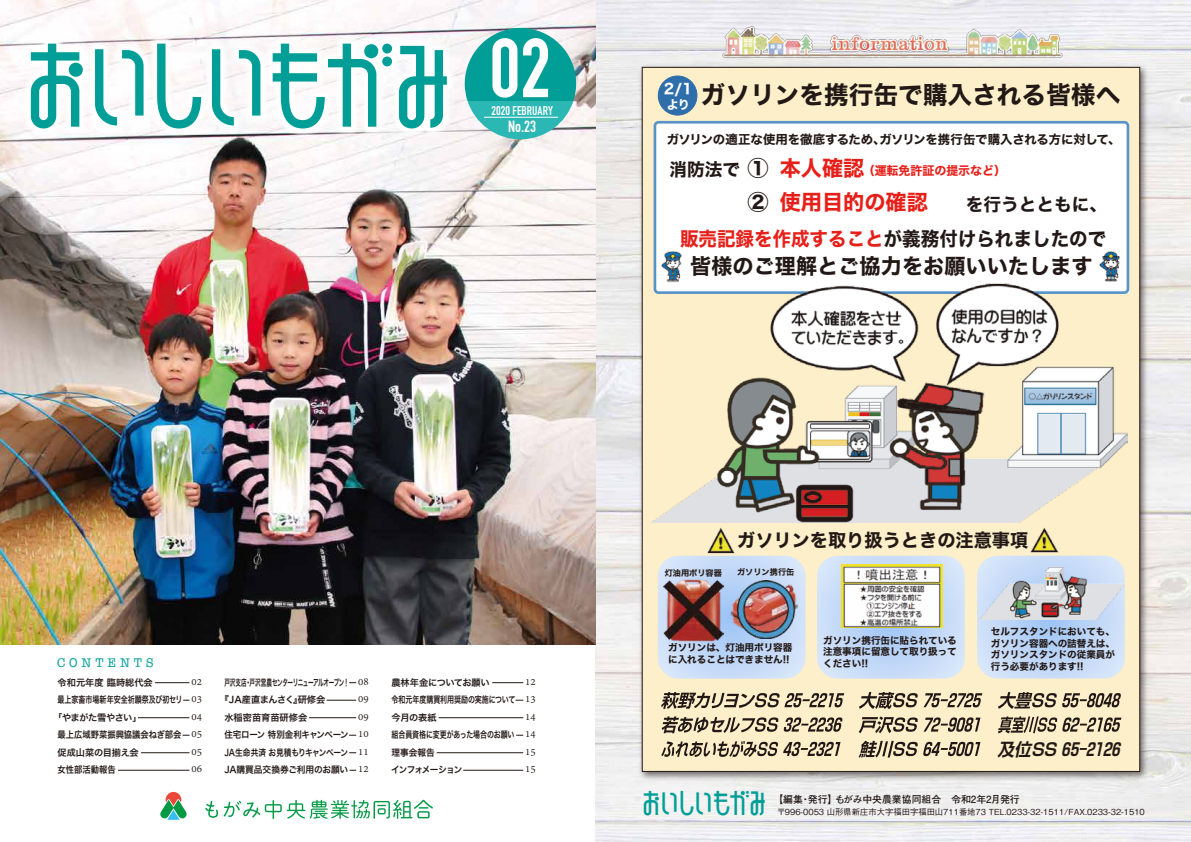
<style>
.page{position:relative;width:1191px;height:842px;background:#fff}
.page>*{position:absolute;margin:0;border:0;box-sizing:border-box;transform-origin:0 0}
.t1{font:105.9px "Gau Font Tampopo";letter-spacing:.02em;color:#009e96}
.t2{font:700 82.2px "DIN Condensed";color:#fff}
.t3{font:30.8px "Gau Font Tampopo";letter-spacing:.02em;color:#009e96}
.t4{font:24.7px "Hiragino Sans W7";color:#221815}
.t5{font:21.2px "Hiragino Sans W7";color:#221815}
.t6{font:21.2px/33.3px "Hiragino Sans W7";color:#e71f19}
.t7{font:19.4px "Hiragino Sans W7";letter-spacing:.005em;color:#221815;scale:.95 1}
.t8{font:18.2px "Hiragino Sans W7";color:#221815}
.t9{font:17.7px "Hiragino Sans W7";color:#221815}
.t10{font:italic 700 17.4px "Shin Go Pro De";color:#221815;scale:.96 1}
.t11{font:700 16px "DIN Condensed";color:#fff}
.t12{font:14.1px "Hiragino Sans W7";color:#fff}
.t13{font:12.9px "American Typewriter";letter-spacing:.3em;color:#009e96}
.t14{font:700 12.5px "DIN Condensed";color:#fff}
.t15{font:12.4px "Hiragino Sans W7";letter-spacing:-.015em;color:#221815}
.t16{font:12px "Hiragino Sans W7";color:#e71f19}
.t17{font:11.7px/17.5px "Adobe Devanagari";color:#221815;text-align:justify}
.t18{font:700 9.9px "Futo Go B101 Pro";color:#221815}
.t19{font:9.6px/11.5px "Hiragino Sans W7";letter-spacing:-.01em;color:#221815;text-align:justify}
.t20{font:9.2px/17.5px "Hira Kaku Pro W6";letter-spacing:-.015em;color:#221815}
.t21{font:9.2px "Hira Kaku Pro W6";letter-spacing:-.065em;color:#221815;scale:.61 1}
.t22{font:9.2px "Hira Kaku Pro W6";letter-spacing:-.015em;color:#221815;scale:.9 1}
.t23{font:9.2px "Hira Kaku Pro W6";letter-spacing:-.015em;color:#221815;scale:.76 1}
.t24{font:9.2px "Hira Kaku Pro W6";letter-spacing:-.035em;color:#221815;scale:.84 1}
.t25{font:9.2px "Hira Kaku Pro W6";letter-spacing:-.015em;color:#221815;scale:.92 1}
.t26{font:9.2px "Hira Kaku Pro W6";letter-spacing:-.015em;color:#221815;scale:.95 1}
.t27{font:9.2px "Hira Kaku Pro W6";letter-spacing:-.05em;color:#221815}
.t28{font:500 8.3px "Gothic BBB Pro";color:#221815}
.t29{font:8.2px "Hiragino Sans W7";color:#221815}
.s1{color:#221815}
.s2{color:#e71f19}
</style>
<div class="page">
<img style="left:595px;top:0;width:596px;height:842px">
<img style="left:0;top:0;width:595px;height:644px">
<hr style="left:155px;top:682px;width:34px;height:1px;background:#221815">
<hr style="left:138px;top:717px;width:51px;height:1px;background:#221815">
<hr style="left:141px;top:752px;width:48px;height:1px;background:#221815">
<hr style="left:118px;top:770px;width:71px;height:1px;background:#221815">
<svg style="left:160px;top:792px;width:27px;height:28px"></svg>
<svg style="left:205px;top:801px;width:13px;height:17px"></svg>
<svg style="left:224px;top:800px;width:209px;height:19px"></svg>
<svg style="left:327px;top:700px;width:29px;height:1px"></svg>
<hr style="left:309px;top:717px;width:47px;height:1px;background:#221815">
<svg style="left:493px;top:28px;width:83px;height:111px;background:#2faea9"></svg>
<hr style="left:484px;top:117px;width:74px;height:1px;background:#fff">
<img style="left:0;top:0;width:493px;height:174px">
<hr style="left:492px;top:682px;width:31px;height:1px;background:#221815">
<hr style="left:439px;top:717px;width:84px;height:1px;background:#221815">
<hr style="left:437px;top:752px;width:86px;height:1px;background:#221815">
<hr style="left:463px;top:770px;width:60px;height:1px;background:#221815">
<img style="left:636px;top:61px;width:515px;height:722px">
<div style="left:642px;top:67px;width:498px;height:705px;background:#fcefca;border:1px solid #221815"></div>
<img style="left:719px;top:23px;width:346px;height:37px">
<div style="left:656px;top:123px;width:472px;height:170px;background:#fff"></div>
<div style="left:653px;top:121px;width:476px;height:173px;border:3px solid #5893c9;border-radius:4px"></div>
<div style="left:658px;top:76px;width:39px;height:39px;background:#2e6fab;border-radius:50%"></div>
<div style="left:658px;top:76px;width:39px;height:39px;border:1px solid #2e6fab;border-radius:50%"></div>
<img style="left:661px;top:252px;width:21px;height:31px">
<img style="left:1099px;top:252px;width:21px;height:30px">
<img style="left:652px;top:284px;width:475px;height:238px">
<svg style="left:658px;top:556px;width:147px;height:123px;background:#c7dbf7"></svg>
<svg style="left:817px;top:556px;width:147px;height:123px;background:#c8dcf5"></svg>
<svg style="left:977px;top:556px;width:147px;height:122px;background:#c4d9f7"></svg>
<img style="left:703px;top:527px;width:36px;height:34px">
<img style="left:1026px;top:528px;width:36px;height:33px">
<img style="left:841px;top:564px;width:101px;height:64px">
<img style="left:730px;top:581px;width:67px;height:58px">
<img style="left:663px;top:578px;width:61px;height:63px">
<img style="left:979px;top:567px;width:145px;height:52px">
<svg style="left:661px;top:692px;width:183px;height:17px"></svg>
<svg style="left:859px;top:692px;width:123px;height:17px"></svg>
<svg style="left:998px;top:692px;width:123px;height:17px"></svg>
<svg style="left:661px;top:716px;width:182px;height:17px"></svg>
<svg style="left:858px;top:716px;width:122px;height:17px"></svg>
<svg style="left:998px;top:716px;width:123px;height:17px"></svg>
<svg style="left:661px;top:741px;width:179px;height:16px"></svg>
<svg style="left:858px;top:741px;width:122px;height:17px"></svg>
<svg style="left:1079px;top:748px;width:8px;height:2px"></svg>
<h1 class="t1" style="left:26px;top:28px;width:427px">6EDEMTN</h1>
<h2 class="t2" style="left:489px;top:13px;width:63px">02</h2>
<h3 class="t14" style="left:491px;top:102px;width:63px">2020 FEBRUARY</h3>
<h3 class="t11" style="left:508px;top:116px;width:29px">No.23</h3>
<h3 class="t4" style="left:667px;top:75px;width:455px"><sub>より</sub> ガソリンを携行缶で購入される皆様へ</h3>
<p class="t15" style="left:667px;top:129px;width:455px">ガソリンの適正な使用を徹底するため、ガソリンを携行缶で購入される方に対して、</p>
<h3 class="t6" style="left:747px;top:153px;width:182px"><span class="s1">①</span> 本人確認<br><span class="s1">②</span> 使用目的の確認</h3>
<h3 class="t12" style="left:664px;top:78px;width:30px">2/1</h3>
<h3 class="t9" style="left:669px;top:155px;width:72px">消防法で</h3>
<p class="t16" style="left:862px;top:161px;width:145px">（運転免許証の提示など）</p>
<h3 class="t9" style="left:965px;top:191px;width:143px">を行うとともに、</h3>
<h3 class="t7" style="left:680px;top:223px;width:450px"><span class="s2">販売記録を作成すること</span>が義務付けられましたので</h3>
<h3 class="t5" style="left:690px;top:249px;width:404px">皆様のご理解とご協力をお願いいたします</h3>
<h3 class="t13" style="left:57px;top:653px;width:98px">CONTENTS</h3>
<p class="t20" style="left:58px;top:673px;width:97px">令和元年度 臨時総代会</p>
<p class="t23" style="left:58px;top:691px;width:166px">最上家畜市場新年安全祈願祭及び初セリ</p>
<p class="t27" style="left:53px;top:709px;width:90px">「やまがた雪やさい」</p>
<p class="t22" style="left:58px;top:726px;width:139px">最上広域野菜振興協議会ねぎ部会</p>
<p class="t20" style="left:58px;top:743px;width:83px">促成山菜の目揃え会</p>
<p class="t22" style="left:58px;top:761px;width:66px">女性部活動報告</p>
<p class="t17" style="left:191px;top:674px;width:12px">02<br>03<br>04<br>05<br>05<br>06</p>
<p class="t21" style="left:224px;top:674px;width:206px">戸沢支店・戸沢営農センターリニューアルオープン！</p>
<p class="t20" style="left:220px;top:690px;width:107px">『JA産直まんさく』研修会</p>
<p class="t20" style="left:224px;top:708px;width:84px">水稲密苗育苗研修会</p>
<p class="t25" style="left:224px;top:726px;width:137px">住宅ローン 特別金利キャンペーン</p>
<p class="t24" style="left:224px;top:744px;width:149px">JA生命共済 お見積もりキャンペーン</p>
<p class="t26" style="left:224px;top:761px;width:132px">JA購買品交換券ご利用のお願い</p>
<p class="t17" style="left:358px;top:674px;width:12px">08<br>09<br>09<br>10<br>11<br>12</p>
<p class="t20" style="left:391px;top:673px;width:126px">農林年金についてお願い<br>令和元年度購買利用奨励の実施について今月の表紙<br>組合員資格に変更があった場合のお願い理事会報告<br>インフォメーション</p>
<p class="t17" style="left:525px;top:674px;width:12px">12<br>13<br>14<br>14<br>15<br>15</p>
<h3 class="t8" style="left:737px;top:526px;width:293px">ガソリンを取り扱うときの注意事項</h3>
<p class="t29" style="left:664px;top:566px;width:59px">灯油用ポリ容器</p>
<p class="t29" style="left:737px;top:566px;width:59px">ガソリン携行缶</p>
<p class="t19" style="left:668px;top:642px;width:126px">ガソリンは、灯油用ポリ容器に入れることはできません!!</p>
<p class="t19" style="left:823px;top:635px;width:135px">ガソリン携行缶に貼られている注意事項に留意して取り扱ってください!!</p>
<p class="t19" style="left:991px;top:626px;width:126px">セルフスタンドにおいても、ガソリン容器への詰替えは、ガソリンスタンドの従業員が行う必要があります!!</p>
<h3 class="t3" style="left:642px;top:787px;width:125px">6EDEMTN</h3>
<h3 class="t10" style="left:997px;top:735px;width:134px">及位SS 65 2126</h3>
<p class="t18" style="left:773px;top:791px;width:248px">【編集・発行】もがみ中央農業協同組合　令和2年2月発行</p>
<p class="t28" style="left:777px;top:805px;width:369px">〒996-0053 山形県新庄市大字福田字福田山711番地73 TEL.0233-32-1511/FAX.0233-32-1510</p>
</div>
